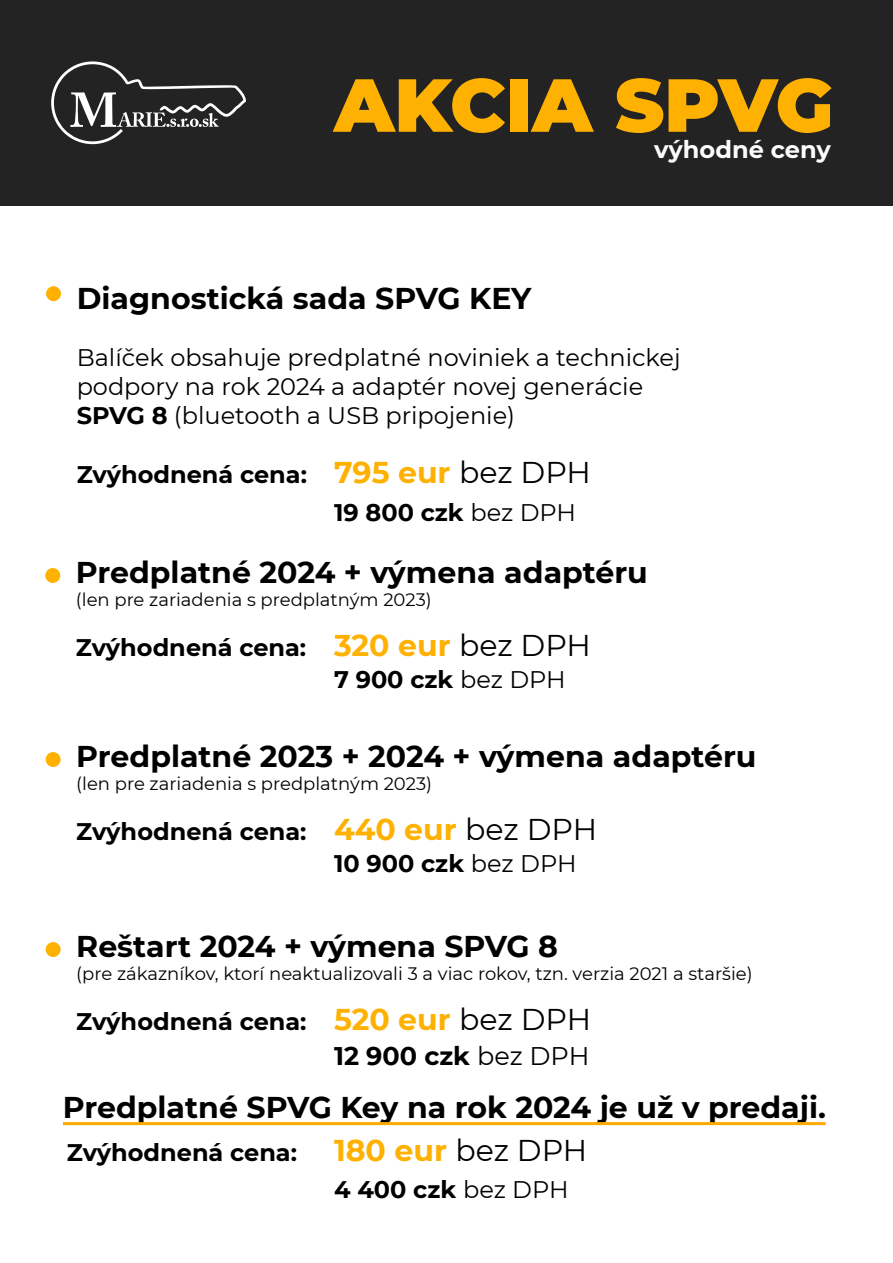
<style>
.page{position:relative;width:893px;height:1263px;background:#fff}
.page>*{position:absolute;margin:0;border:0;box-sizing:border-box;transform-origin:0 0}
.t1{font:900 75px "Montserrat";color:#feb100}
.t2{font:700 30px "Montserrat";color:#000}
.t3{font:700 30px "Montserrat";color:#feb100}
.t4{font:700 25.5px "Montserrat";color:#000}
.t5{font:700 24.15px "Montserrat";color:#fcfcfc}
.t6{font:700 24px "Montserrat";color:#000}
.t7{font:24px/28.8px "Montserrat";color:#000}
.t8{font:18px "Montserrat";color:#000}
.s1{font-weight:700}
.s2{font-weight:400;color:#000}
.s3{font-weight:400}
</style>
<div class="page">
<div style="left:0;top:0;width:893px;height:206px;background:#232323"></div>
<svg style="left:51px;top:61px;width:195px;height:83px"></svg>
<div style="left:46px;top:286px;width:15px;height:15px;background:#feb100;border-radius:50%"></div>
<div style="left:45px;top:568px;width:15px;height:15px;background:#feb100;border-radius:50%"></div>
<div style="left:46px;top:752px;width:15px;height:15px;background:#feb100;border-radius:50%"></div>
<div style="left:46px;top:942px;width:15px;height:15px;background:#feb100;border-radius:50%"></div>
<hr style="left:63px;top:1122px;width:763px;height:3px;background:#fa0">
<h1 class="t1" style="left:334px;top:49px;width:501px">AKCIA SPVG</h1>
<p class="t2" style="left:77px;top:277px;width:456px">Diagnostická sada SPVG KEY</p>
<p class="t5" style="left:654px;top:132px;width:178px">výhodné ceny</p>
<p class="t7" style="left:77px;top:342px;width:605px">Balíček obsahuje predplatné noviniek a technickej podpory na rok 2024 a adaptér novej generácie<br><span class="s1">SPVG 8</span> (bluetooth a USB pripojenie)</p>
<p class="t6" style="left:77px;top:457px;width:232px">Zvýhodnená cena:</p>
<p class="t3" style="left:334px;top:450px;width:258px">795 eur <span class="s2">bez DPH</span></p>
<p class="t6" style="left:334px;top:495px;width:243px">19 800 czk <span class="s3">bez DPH</span></p>
<p class="t2" style="left:76px;top:551px;width:573px">Predplatné 2024 + výmena adaptéru</p>
<p class="t8" style="left:76px;top:587px;width:357px">(len pre zariadenia s predplatným 2023)</p>
<p class="t6" style="left:76px;top:630px;width:232px">Zvýhodnená cena:</p>
<p class="t3" style="left:334px;top:623px;width:258px">320 eur <span class="s2">bez DPH</span></p>
<p class="t6" style="left:334px;top:662px;width:233px">7 900 czk <span class="s3">bez DPH</span></p>
<p class="t2" style="left:76px;top:735px;width:682px">Predplatné 2023 + 2024 + výmena adaptéru</p>
<p class="t8" style="left:76px;top:771px;width:357px">(len pre zariadenia s predplatným 2023)</p>
<p class="t6" style="left:76px;top:814px;width:232px">Zvýhodnená cena:</p>
<p class="t3" style="left:334px;top:807px;width:265px">440 eur <span class="s2">bez DPH</span></p>
<p class="t6" style="left:334px;top:846px;width:244px">10 900 czk <span class="s3">bez DPH</span></p>
<p class="t2" style="left:76px;top:925px;width:483px">Reštart 2024 + výmena SPVG 8</p>
<p class="t8" style="left:76px;top:961px;width:678px">(pre zákazníkov, ktorí neaktualizovali 3 a viac rokov, tzn. verzia 2021 a staršie)</p>
<p class="t6" style="left:76px;top:1004px;width:232px">Zvýhodnená cena:</p>
<p class="t3" style="left:334px;top:997px;width:259px">520 eur <span class="s2">bez DPH</span></p>
<p class="t4" style="left:334px;top:1037px;width:257px">12 900 czk <span class="s3">bez DPH</span></p>
<p class="t2" style="left:63px;top:1085px;width:764px">Predplatné SPVG Key na rok 2024 je už v predaji.</p>
<p class="t6" style="left:67px;top:1135px;width:232px">Zvýhodnená cena:</p>
<p class="t3" style="left:334px;top:1129px;width:255px">180 eur <span class="s2">bez DPH</span></p>
<p class="t6" style="left:334px;top:1172px;width:236px">4 400 czk <span class="s3">bez DPH</span></p>
</div>
